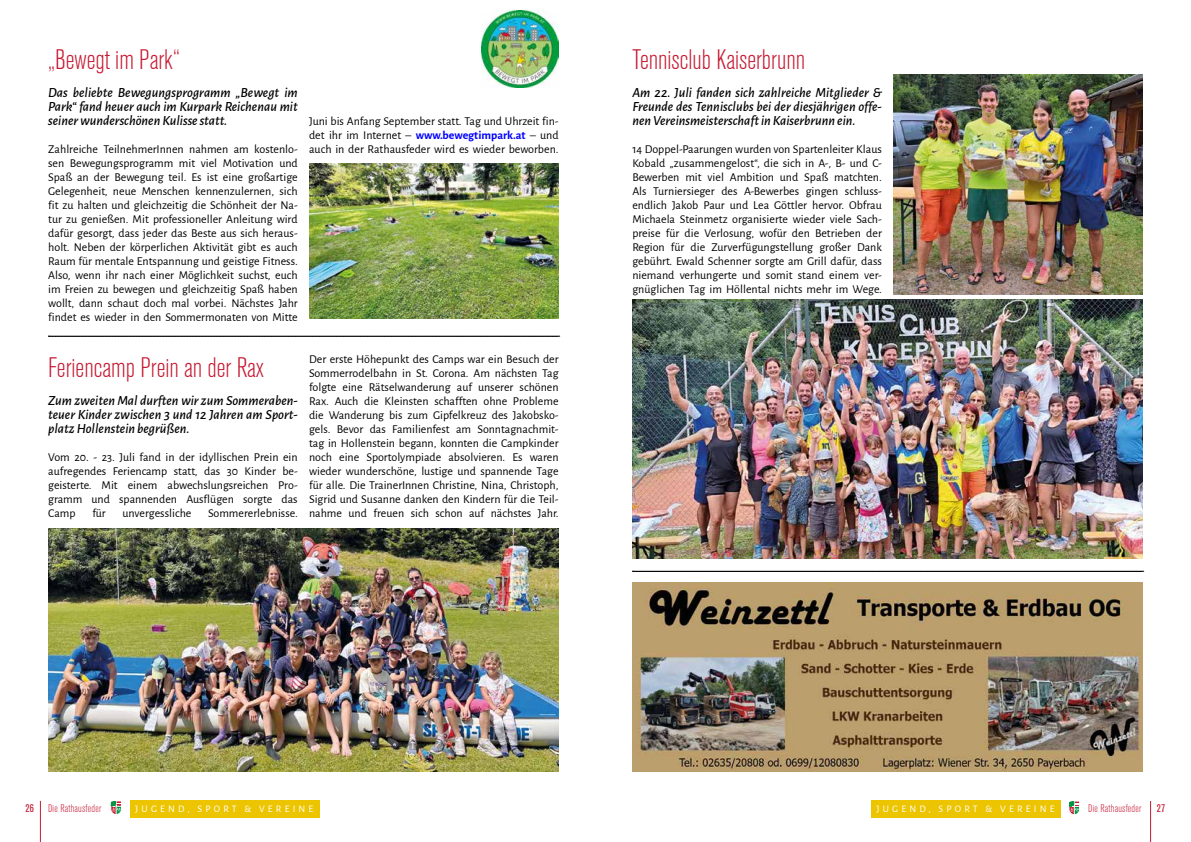
<style>
.page{position:relative;width:1191px;height:842px;background:#fff}
.page>*{position:absolute;margin:0;border:0;box-sizing:border-box;transform-origin:0 0}
.t1{font:300 condensed 28px "Akzidenz Grotesk BQ";color:#c61a32}
.t2{font:italic 500 14px/14px "Alegreya Sans";color:#000;text-align:justify}
.t3{font:12px/14px "Alegreya Sans";color:#000;text-align:justify}
.t4{font:300 condensed 11px "Akzidenz Grotesk BQ";letter-spacing:.02em;color:#c61a32}
.t5{font:condensed 11px "Akzidenz Grotesk BQ";color:#c61a32}
.t6{font:10px "Alegreya Sans";letter-spacing:.32em;color:#fff}
.s1{font-weight:700;color:#00f}
</style>
<div class="page">
<div style="left:870px;top:800px;width:190px;height:17px;background:#ecc500"></div>
<div style="left:130px;top:800px;width:189px;height:17px;background:#ecc500"></div>
<hr style="left:40px;top:801px;width:1px;height:41px;background:#c61a32">
<hr style="left:1150px;top:801px;width:1px;height:41px;background:#c61a32">
<svg style="left:111px;top:801px;width:10px;height:13px"></svg>
<svg style="left:1069px;top:801px;width:10px;height:14px"></svg>
<svg style="left:48px;top:336px;width:512px;height:1px"></svg>
<img style="left:481px;top:11px;width:77px;height:76px">
<img style="left:309px;top:163px;width:250px;height:156px">
<img style="left:48px;top:528px;width:510px;height:243px">
<img style="left:632px;top:299px;width:510px;height:259px">
<img style="left:893px;top:74px;width:249px;height:221px">
<svg style="left:632px;top:571px;width:511px;height:1px"></svg>
<img style="left:632px;top:583px;width:510px;height:188px">
<h1 class="t1" style="left:48px;top:45px;width:133px">„Bewegt im Park“</h1>
<p class="t2" style="left:48px;top:85px;width:251px">Das beliebte Bewegungsprogramm „Bewegt im Park“ fand heuer auch im Kurpark Reichenau mit seiner wunderschönen Kulisse statt.</p>
<p class="t3" style="left:48px;top:142px;width:251px">Zahlreiche TeilnehmerInnen nahmen am kostenlo&shy;sen Bewegungsprogramm mit viel Motivation und Spaß an der Bewegung teil. Es ist eine großartige Gelegenheit, neue Menschen kennenzulernen, sich fit zu halten und gleichzeitig die Schönheit der Na&shy;tur zu genießen. Mit professioneller Anleitung wird dafür gesorgt, dass jeder das Beste aus sich heraus&shy;holt. Neben der körperlichen Aktivität gibt es auch Raum für mentale Entspannung und geistige Fitness.<br>Also, wenn ihr nach einer Möglichkeit suchst, euch im Freien zu bewegen und gleichzeitig Spaß haben wollt, dann schaut doch mal vorbei. Nächstes Jahr findet es wieder in den Sommermonaten von Mitte</p>
<p class="t3" style="left:309px;top:114px;width:251px">Juni bis Anfang September statt. Tag und Uhrzeit fin&shy;det ihr im Internet – <span class="s1">www.bewegtimpark.at</span> – und auch in der Rathausfeder wird es wieder beworben.</p>
<h1 class="t1" style="left:48px;top:353px;width:218px">Feriencamp Prein an der Rax</h1>
<p class="t2" style="left:48px;top:393px;width:251px">Zum zweiten Mal durften wir zum Sommeraben&shy;teuer Kinder zwischen 3 und 12 Jahren am Sport&shy;platz Hollenstein begrüßen.</p>
<p class="t3" style="left:48px;top:450px;width:251px">Vom 20. - 23. Juli fand in der idyllischen Prein ein aufregendes Feriencamp statt, das 30 Kinder be&shy;geisterte. Mit einem abwechslungsreichen Pro&shy;gramm und spannenden Ausflügen sorgte das Camp</p>
<p class="t3" style="left:92px;top:506px;width:15px">für</p>
<p class="t3" style="left:123px;top:506px;width:70px">unvergessliche</p>
<p class="t3" style="left:208px;top:506px;width:91px">Sommererlebnisse.</p>
<p class="t3" style="left:309px;top:352px;width:251px">Der erste Höhepunkt des Camps war ein Besuch der Sommerrodelbahn in St. Corona. Am nächsten Tag folgte eine Rätselwanderung auf unserer schönen Rax. Auch die Kleinsten schafften ohne Probleme die Wanderung bis zum Gipfelkreuz des Jakobsko&shy;gels. Bevor das Familienfest am Sonntagnachmit&shy;tag in Hollenstein begann, konnten die Campkinder noch eine Sportolympiade absolvieren. Es waren wieder wunderschöne, lustige und spannende Tage für alle. Die TrainerInnen Christine, Nina, Christoph, Sigrid und Susanne danken den Kindern für die Teil&shy;nahme und freuen sich schon auf nächstes Jahr.</p>
<h1 class="t1" style="left:632px;top:45px;width:174px">Tennisclub Kaiserbrunn</h1>
<p class="t2" style="left:632px;top:85px;width:251px">Am 22. Juli fanden sich zahlreiche Mitglieder &amp; Freunde des Tennisclubs bei der diesjährigen offe&shy;nen Vereinsmeisterschaft in Kaiserbrunn ein.</p>
<p class="t3" style="left:632px;top:142px;width:251px">14 Doppel-Paarungen wurden von Spartenleiter Klaus Kobald „zusammengelost“, die sich in A-, B- und C-Bewerben mit viel Ambition und Spaß matchten.<br>Als Turniersieger des A-Bewerbes gingen schluss&shy;endlich Jakob Paur und Lea Göttler hervor. Obfrau Michaela Steinmetz organisierte wieder viele Sach&shy;preise für die Verlosung, wofür den Betrieben der Region für die Zurverfügungstellung großer Dank gebührt. Ewald Schenner sorgte am Grill dafür, dass niemand verhungerte und somit stand einem ver&shy;gnüglichen Tag im Höllental nichts mehr im Wege.</p>
<p class="t5" style="left:25px;top:802px;width:10px">26</p>
<p class="t4" style="left:48px;top:802px;width:55px">Die Rathausfeder</p>
<p class="t6" style="left:135px;top:802px;width:180px">JUGEND, SPORT &amp; VEREINE</p>
<p class="t6" style="left:876px;top:802px;width:180px">JUGEND, SPORT &amp; VEREINE</p>
<p class="t4" style="left:1088px;top:802px;width:55px">Die Rathausfeder</p>
<p class="t5" style="left:1156px;top:802px;width:10px">27</p>
</div>
